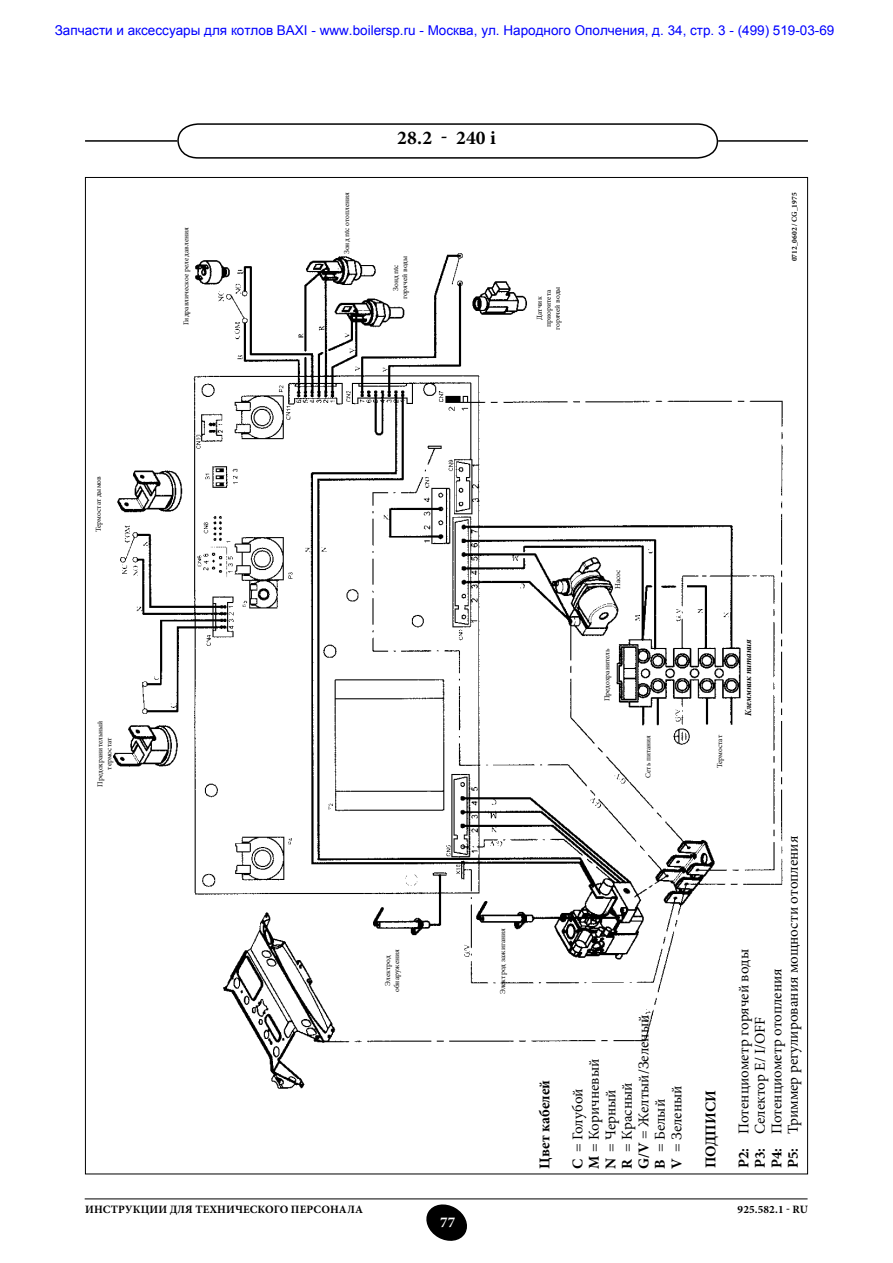
<style>
.page{position:relative;width:893px;height:1263px;background:#fff}
.page>*{position:absolute;margin:0;border:0;box-sizing:border-box;transform-origin:0 0}
.t1{font:700 19.5px "Minion Pro";color:#000}
.t2{font:15px/16.5px "Minion Pro";color:#000}
.t3{font:700 15px "Minion Pro";color:#000}
.t4{font:700 15px "Minion Pro";color:#fff}
.t5{font:700 11.25px "Minion Pro";letter-spacing:.01em;color:#000}
.t6{font:italic 700 9px "Minion Pro";color:#000}
.t7{font:7.5px/9px "Minion Pro";color:#000;text-align:center}
.t8{font:700 7.5px "Minion Pro";color:#000}
.t9{font:7.5px "Minion Pro";color:#000;scale:.96 1}
.s1{font-weight:700}
</style>
<div class="page">
<svg style="left:426px;top:1204px;width:41px;height:37px"></svg>
<hr style="left:85px;top:1198px;width:723px;height:1px;background:#000">
<svg style="left:177px;top:123px;width:542px;height:36px"></svg>
<hr style="left:718px;top:140px;width:90px;height:2px;background:#000">
<hr style="left:85px;top:140px;width:92px;height:2px;background:#000">
<img style="left:113px;top:253px;width:670px;height:836px">
<p class="t7" style="left:94px;top:532px;width:57px;rotate:-90deg">Термостат дымов</p>
<p class="t7" style="left:182px;top:325px;width:99px;rotate:-90deg">Гидравлическое реле давления</p>
<p class="t7" style="left:96px;top:787px;width:68px;rotate:-90deg">Предохранительный термостат</p>
<p class="t7" style="left:343px;top:254px;width:64px;rotate:-90deg">Зонд ntc отопления</p>
<h1 class="t1" style="left:397px;top:126px;width:100px">28.2 - 240 i</h1>
<p class="t7" style="left:391px;top:299px;width:45px;rotate:-90deg">Зонд ntc горячей воды</p>
<p class="t7" style="left:535px;top:330px;width:45px;rotate:-90deg">Датчик приоритета горячей воды</p>
<p class="t8" style="left:790px;top:261px;width:70px;rotate:-90deg">0712_0602 / CG_1975</p>
<p class="t7" style="left:384px;top:992px;width:45px;rotate:-90deg">Электрод обнаружения</p>
<p class="t7" style="left:498px;top:994px;width:68px;rotate:-90deg">Электрод зажигания</p>
<p class="t7" style="left:613px;top:589px;width:21px;rotate:-90deg">Насос</p>
<p class="t7" style="left:603px;top:701px;width:54px;rotate:-90deg">Предохранитель</p>
<p class="t9" style="left:643px;top:778px;width:46px;rotate:-90deg">Сеть питания</p>
<h2 class="t3" style="left:536px;top:1169px;width:91px;rotate:-90deg">Цвет кабелей</h2>
<h2 class="t2" style="left:570px;top:1169px;width:156px;rotate:-90deg"><span class="s1">C</span> = Голубой<br><span class="s1">M</span> = Коричневый<br><span class="s1">N</span> = Черный<br><span class="s1">R</span> = Красный<br><span class="s1">G/V</span> = Желтый/Зеленый<br><span class="s1">B</span> = Белый<br><span class="s1">V</span> = Зеленый</h2>
<p class="t7" style="left:716px;top:768px;width:34px;rotate:-90deg">Термостат</p>
<p class="t6" style="left:743px;top:716px;width:78px;rotate:-90deg">Клеммник питания</p>
<h2 class="t3" style="left:702px;top:1168px;width:79px;rotate:-90deg">ПОДПИСИ</h2>
<h2 class="t2" style="left:736px;top:1168px;width:334px;rotate:-90deg"><span class="s1">P2:</span> Потенциометр горячей воды<br><span class="s1">P3:</span> Селектор E/ I/OFF<br><span class="s1">P4:</span> Потенциометр отопления<br><span class="s1">P5:</span> Триммер регулирования мощности отопления</h2>
<h3 class="t5" style="left:85px;top:1203px;width:279px">Инструкции для технического персонала</h3>
<h3 class="t5" style="left:738px;top:1203px;width:72px">925.582.1 - RU</h3>
<h2 class="t4" style="left:440px;top:1213px;width:16px">77</h2>
</div>
